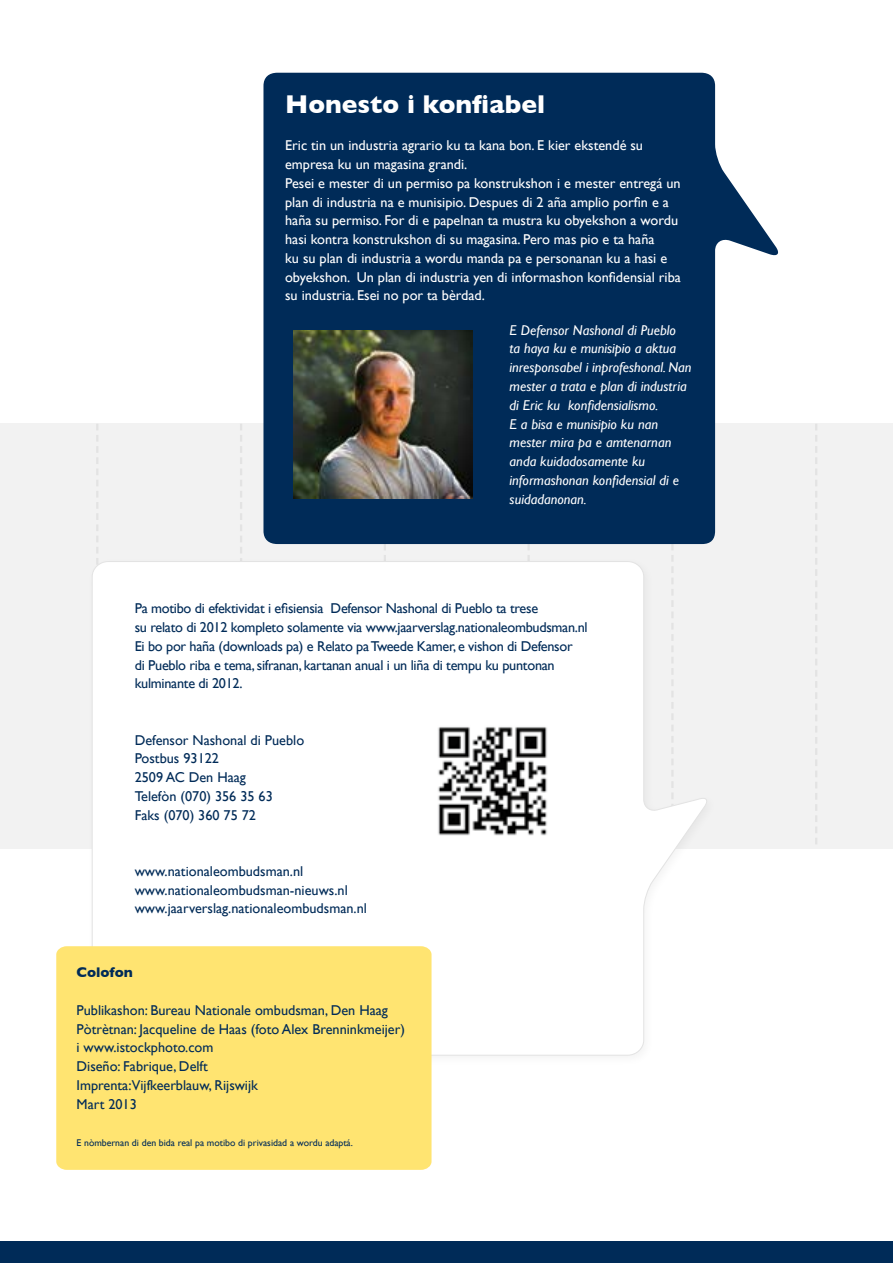
<style>
.page{position:relative;width:893px;height:1263px;background:#fff}
.page>*{position:absolute;margin:0;border:0;box-sizing:border-box;transform-origin:0 0}
.t1{font:700 26.25px "Gill Sans";color:#fff}
.t2{font:14.25px/18.8px "Gill Sans";color:#fff}
.t3{font:14.25px/18.8px "Gill Sans";color:#002b58}
.t4{font:14.25px/18.8px "Gill Sans";letter-spacing:-.02em;color:#002b58}
.t5{font:italic 14.25px/18.8px "Gill Sans";color:#fff}
.t6{font:700 14.25px "Gill Sans";color:#002b58}
.t7{font:9.75px "Gill Sans";color:#002b58}
</style>
<div class="page">
<div style="left:0;top:423px;width:893px;height:425px;background:#f2f2f2"></div>
<svg style="left:671px;top:544px;width:2px;height:12px"></svg>
<svg style="left:815px;top:424px;width:2px;height:420px"></svg>
<svg style="left:527px;top:544px;width:3px;height:12px"></svg>
<svg style="left:384px;top:544px;width:2px;height:12px"></svg>
<svg style="left:240px;top:424px;width:2px;height:129px"></svg>
<svg style="left:96px;top:424px;width:2px;height:129px"></svg>
<div style="left:87px;top:556px;width:631px;height:510px;background:#000;opacity:.05"></div>
<svg style="left:92px;top:561px;width:617px;height:494px"></svg>
<img style="left:436px;top:724px;width:113px;height:113px">
<div style="left:56px;top:946px;width:376px;height:224px;background:#ffe471"></div>
<div style="left:0;top:1242px;width:893px;height:21px;background:#002b58"></div>
<svg style="left:263px;top:73px;width:515px;height:471px;background:#20456c"></svg>
<img style="left:293px;top:330px;width:180px;height:168px">
<h1 class="t1" style="left:285px;top:88px;width:262px">Honesto i konfiabel</h1>
<p class="t2" style="left:285px;top:136px;width:397px">Eric tin un industria agrario ku ta kana bon. E kier ekstendé su empresa ku un magasina grandi.<br>Pesei e mester di un permiso pa konstrukshon i e mester entregá un plan di industria na e munisipio. Despues di 2 aña amplio porfin e a haña su permiso. For di e papelnan ta mustra ku obyekshon a wordu hasi kontra konstrukshon di su magasina. Pero mas pio e ta haña<br>ku su plan di industria a wordu manda pa e personanan ku a hasi e obyekshon. Un plan di industria yen di informashon konfidensial riba su industria. Esei no por ta bèrdad.</p>
<p class="t5" style="left:510px;top:320px;width:183px">E Defensor Nashonal di Pueblo<br>ta haya ku e munisipio a aktua inresponsabel i inprofeshonal. Nan mester a trata e plan di industria di Eric ku konfidensialismo.<br>E a bisa e munisipio ku nan mester mira pa e amtenarnan anda kuidadosamente ku informashonan konfidensial di e suidadanonan.</p>
<p class="t4" style="left:135px;top:599px;width:454px">Pa motibo di efektividat i efisiensia Defensor Nashonal di Pueblo ta trese<br>su relato di 2012 kompleto solamente via www.jaarverslag.nationaleombudsman.nl Ei bo por haña (downloads pa) e Relato pa Tweede Kamer, e vishon di Defensor<br>di Pueblo riba e tema, sifranan, kartanan anual i un liña di tempu ku puntonan kulminante di 2012.</p>
<p class="t3" style="left:135px;top:730px;width:171px">Defensor Nashonal di Pueblo<br>Postbus 93122<br>2509 AC Den Haag<br>Telefòn (070) 356 35 63<br>Faks (070) 360 75 72</p>
<p class="t3" style="left:135px;top:861px;width:234px">www.nationaleombudsman.nl www.nationaleombudsman-nieuws.nl www.jaarverslag.nationaleombudsman.nl</p>
<p class="t6" style="left:77px;top:964px;width:58px">Colofon</p>
<p class="t3" style="left:77px;top:1000px;width:330px">Publikashon: Bureau Nationale ombudsman, Den Haag Pòtrètnan: Jacqueline de Haas (foto Alex Brenninkmeijer) i www.istockphoto.com<br>Diseño: Fabrique, Delft<br>Imprenta:Vijfkeerblauw, Rijswijk<br>Mart 2013</p>
<p class="t7" style="left:77px;top:1137px;width:278px">E nòmbernan di den bida real pa motibo di privasidad a wordu adaptá.</p>
</div>
